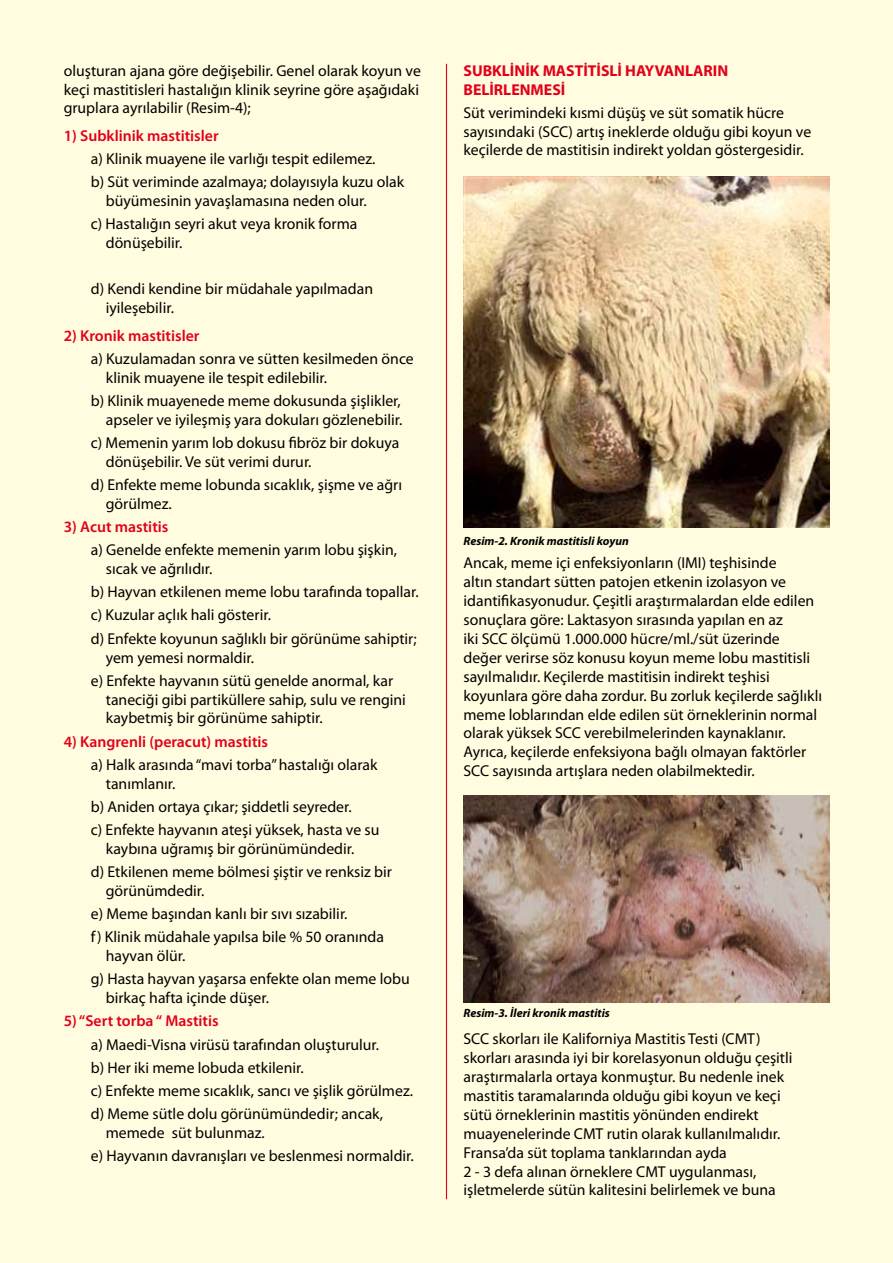
<style>
.page{position:relative;width:893px;height:1263px;background:#fffcdf}
.page>*{position:absolute;margin:0;border:0;box-sizing:border-box;transform-origin:0 0}
.t1{font:15.75px/18.9px "Myriad Pro";color:#000}
.t2{font:600 15.75px "Myriad Pro";color:#e2001a}
.t3{font:700 15.75px/18.9px "Myriad Pro";color:#e2001a}
.t4{font:italic 700 12px "Myriad Pro";color:#000}
</style>
<div class="page">
<img style="left:463px;top:176px;width:366px;height:351px">
<img style="left:463px;top:796px;width:366px;height:206px">
<hr style="left:446px;top:64px;width:1px;height:1135px;background:#e2001a">
<p class="t1" style="left:64px;top:61px;width:359px;text-align:justify">oluşturan ajana göre değişebilir. Genel olarak koyun ve keçi mastitisleri hastalığın klinik seyrine göre aşağıdaki gruplara ayrılabilir (Resim-4);</p>
<p class="t2" style="left:64px;top:125px;width:156px">1) Subklinik mastitisler</p>
<p class="t1" style="left:91px;top:147px;width:315px;line-height:23.1px">a) Klinik muayene ile varlığı tespit edilemez.<br>b) Süt veriminde azalmaya; dolayısıyla kuzu olak</p>
<p class="t1" style="left:91px;top:189px;width:278px;line-height:23.1px;text-indent:15px">büyümesinin yavaşlamasına neden olur. c) Hastalığın seyri akut veya kronik forma</p>
<p class="t1" style="left:106px;top:233px;width:78px">dönüşebilir.</p>
<p class="t1" style="left:106px;top:279px;width:269px;text-indent:-15px">d) Kendi kendine bir müdahale yapılmadan iyileşebilir.</p>
<p class="t2" style="left:64px;top:325px;width:137px">2) Kronik mastitisler</p>
<p class="t1" style="left:106px;top:349px;width:310px;text-indent:-15px">a) Kuzulamadan sonra ve sütten kesilmeden önce klinik muayene ile tespit edilebilir.</p>
<p class="t1" style="left:91px;top:391px;width:313px;text-align:right">b) Klinik muayenede meme dokusunda şişlikler, apseler ve iyileşmiş yara dokuları gözlenebilir.</p>
<p class="t1" style="left:106px;top:433px;width:295px;text-indent:-15px">c) Memenin yarım lob dokusu fibröz bir dokuya dönüşebilir. Ve süt verimi durur.</p>
<p class="t1" style="left:106px;top:475px;width:298px;text-indent:-15px">d) Enfekte meme lobunda sıcaklık, şişme ve ağrı görülmez.</p>
<p class="t2" style="left:64px;top:517px;width:106px">3) Acut mastitis</p>
<p class="t1" style="left:106px;top:540px;width:293px;text-indent:-15px">a) Genelde enfekte memenin yarım lobu şişkin, sıcak ve ağrılıdır.</p>
<p class="t1" style="left:91px;top:580px;width:329px;line-height:23.1px">b) Hayvan etkilenen meme lobu tarafında topallar. c) Kuzular açlık hali gösterir.<br>d) Enfekte koyunun sağlıklı bir görünüme sahiptir;</p>
<p class="t1" style="left:91px;top:645px;width:304px;line-height:23.1px;text-indent:15px">yem yemesi normaldir.<br>e) Enfekte hayvanın sütü genelde anormal, kar</p>
<p class="t1" style="left:106px;top:690px;width:302px">taneciği gibi partiküllere sahip, sulu ve rengini kaybetmiş bir görünüme sahiptir.</p>
<p class="t2" style="left:64px;top:731px;width:206px">4) Kangrenli (peracut) mastitis</p>
<p class="t1" style="left:106px;top:755px;width:273px;text-indent:-15px">a) Halk arasında “mavi torba” hastalığı olarak tanımlanır.</p>
<p class="t1" style="left:91px;top:795px;width:290px;line-height:23.1px">b) Aniden ortaya çıkar; şiddetli seyreder.<br>c) Enfekte hayvanın ateşi yüksek, hasta ve su</p>
<p class="t1" style="left:91px;top:837px;width:303px;line-height:23.1px;text-indent:15px">kaybına uğramış bir görünümündedir.<br>d) Etkilenen meme bölmesi şiştir ve renksiz bir</p>
<p class="t1" style="left:91px;top:879px;width:295px;line-height:23.1px;text-indent:15px">görünümdedir.<br>e) Meme başından kanlı bir sıvı sızabilir.<br>f) Klinik müdahale yapılsa bile % 50 oranında</p>
<p class="t1" style="left:91px;top:944px;width:321px;line-height:23.1px;text-indent:15px">hayvan ölür.<br>g) Hasta hayvan yaşarsa enfekte olan meme lobu</p>
<p class="t1" style="left:106px;top:988px;width:165px">birkaç hafta içinde düşer.</p>
<p class="t2" style="left:64px;top:1011px;width:156px">5) “Sert torba “ Mastitis</p>
<p class="t1" style="left:91px;top:1032px;width:324px;line-height:23.1px">a) Maedi-Visna virüsü tarafından oluşturulur.<br>b) Her iki meme lobuda etkilenir.<br>c) Enfekte meme sıcaklık, sancı ve şişlik görülmez. d) Meme sütle dolu görünümündedir; ancak,</p>
<p class="t1" style="left:91px;top:1121px;width:325px;line-height:23.1px;text-indent:15px">memede süt bulunmaz.<br>e) Hayvanın davranışları ve beslenmesi normaldir.</p>
<p class="t3" style="left:463px;top:60px;width:266px">SUBKLİNİK MASTİTİSLİ HAYVANLARIN<br>BELİRLENMESİ</p>
<p class="t1" style="left:463px;top:103px;width:349px">Süt verimindeki kısmi düşüş ve süt somatik hücre sayısındaki (SCC) artış ineklerde olduğu gibi koyun ve keçilerde de mastitisin indirekt yoldan göstergesidir.</p>
<p class="t4" style="left:463px;top:533px;width:167px">Resim-2. Kronik mastitisli koyun</p>
<p class="t1" style="left:463px;top:553px;width:360px">Ancak, meme içi enfeksiyonların (IMI) teşhisinde<br>altın standart sütten patojen etkenin izolasyon ve idantifikasyonudur. Çeşitli araştırmalardan elde edilen sonuçlara göre: Laktasyon sırasında yapılan en az<br>iki SCC ölçümü 1.000.000 hücre/ml./süt üzerinde değer verirse söz konusu koyun meme lobu mastitisli sayılmalıdır. Keçilerde mastitisin indirekt teşhisi koyunlara göre daha zordur. Bu zorluk keçilerde sağlıklı meme loblarından elde edilen süt örneklerinin normal olarak yüksek SCC verebilmelerinden kaynaklanır.<br>Ayrıca, keçilerde enfeksiyona bağlı olmayan faktörler SCC sayısında artışlara neden olabilmektedir.</p>
<p class="t4" style="left:463px;top:1006px;width:148px">Resim-3. İleri kronik mastitis</p>
<p class="t1" style="left:463px;top:1029px;width:331px">SCC skorları ile Kaliforniya Mastitis Testi (CMT) skorları arasında iyi bir korelasyonun olduğu çeşitli araştırmalarla ortaya konmuştur. Bu nedenle inek mastitis taramalarında olduğu gibi koyun ve keçi sütü örneklerinin mastitis yönünden endirekt muayenelerinde CMT rutin olarak kullanılmalıdır.<br>Fransa’da süt toplama tanklarından ayda<br>2 - 3 defa alınan örneklere CMT uygulanması, işletmelerde sütün kalitesini belirlemek ve buna</p>
</div>
